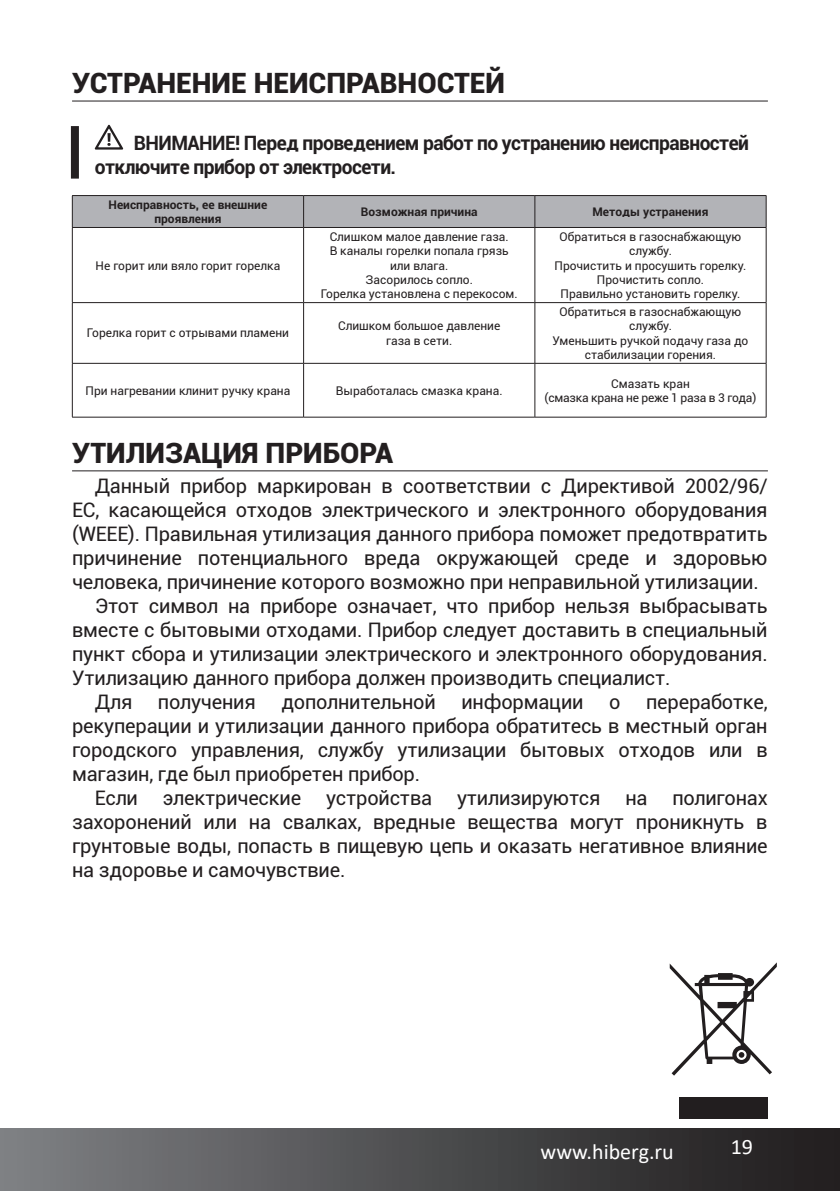
<style>
.page{position:relative;width:840px;height:1191px;background:#fff}
.page>*{position:absolute;margin:0;border:0;box-sizing:border-box;transform-origin:0 0}
.t1{font:900 28px "Roboto";color:#231f20}
.t2{font:22px "Calibri";color:#fff}
.t3{font:20px/24px "Roboto";letter-spacing:-.01em;color:#231f20;text-align:justify}
.t4{font:700 20px/24px "Roboto";letter-spacing:-.03em;color:#231f20;scale:.96 1}
.t5{font:12px/14.4px "Roboto";color:#231f20;text-align:center}
.t6{font:700 12px/14.4px "Roboto";color:#231f20;text-align:center}
.t7{font:12px/14.4px "Roboto";letter-spacing:-.02em;color:#231f20;text-align:center}
</style>
<div class="page">
<div style="left:0;top:1128px;width:839px;height:63px;background:linear-gradient(to right,#7e8184,#1e1b1c)"></div>
<hr style="left:72px;top:470px;width:695px;height:1px;background:#231f20">
<hr style="left:72px;top:100px;width:695px;height:1px;background:#231f20">
<div style="left:71px;top:126px;width:8px;height:53px;background:#231f20"></div>
<svg style="left:94px;top:125px;width:29px;height:25px"></svg>
<div style="left:73px;top:196px;width:692px;height:31px;background:#b2b3b7"></div>
<hr style="left:72px;top:195px;width:231px;height:1px;background:#231f20">
<hr style="left:72px;top:196px;width:1px;height:31px;background:#231f20">
<hr style="left:303px;top:195px;width:231px;height:1px;background:#231f20">
<hr style="left:303px;top:196px;width:1px;height:31px;background:#231f20">
<hr style="left:534px;top:195px;width:232px;height:1px;background:#231f20">
<hr style="left:534px;top:196px;width:1px;height:31px;background:#231f20">
<hr style="left:765px;top:196px;width:1px;height:31px;background:#231f20">
<hr style="left:72px;top:227px;width:231px;height:1px;background:#231f20">
<hr style="left:72px;top:228px;width:1px;height:74px;background:#231f20">
<hr style="left:303px;top:227px;width:231px;height:1px;background:#231f20">
<hr style="left:303px;top:228px;width:1px;height:74px;background:#231f20">
<hr style="left:534px;top:227px;width:232px;height:1px;background:#231f20">
<hr style="left:534px;top:228px;width:1px;height:74px;background:#231f20">
<hr style="left:765px;top:228px;width:1px;height:74px;background:#231f20">
<hr style="left:72px;top:302px;width:231px;height:1px;background:#231f20">
<hr style="left:72px;top:303px;width:1px;height:60px;background:#231f20">
<hr style="left:303px;top:302px;width:231px;height:1px;background:#231f20">
<hr style="left:303px;top:303px;width:1px;height:60px;background:#231f20">
<hr style="left:534px;top:302px;width:232px;height:1px;background:#231f20">
<hr style="left:534px;top:303px;width:1px;height:60px;background:#231f20">
<hr style="left:765px;top:303px;width:1px;height:60px;background:#231f20">
<hr style="left:72px;top:363px;width:231px;height:1px;background:#231f20">
<hr style="left:72px;top:363px;width:1px;height:54px;background:#231f20">
<hr style="left:303px;top:363px;width:231px;height:1px;background:#231f20">
<hr style="left:303px;top:363px;width:1px;height:54px;background:#231f20">
<hr style="left:534px;top:363px;width:232px;height:1px;background:#231f20">
<hr style="left:534px;top:363px;width:1px;height:54px;background:#231f20">
<hr style="left:765px;top:363px;width:1px;height:54px;background:#231f20">
<hr style="left:72px;top:417px;width:231px;height:1px;background:#231f20">
<hr style="left:303px;top:417px;width:231px;height:1px;background:#231f20">
<hr style="left:534px;top:417px;width:232px;height:1px;background:#231f20">
<div style="left:679px;top:1097px;width:88px;height:22px;background:#221e1f"></div>
<svg style="left:669px;top:963px;width:107px;height:112px"></svg>
<h1 class="t1" style="left:72px;top:63px;width:434px">УСТРАНЕНИЕ НЕИСПРАВНОСТЕЙ</h1>
<p class="t4" style="left:95px;top:130px;width:682px;text-indent:39px">ВНИМАНИЕ! Перед проведением работ по устранению неисправностей отключите прибор от электросети.</p>
<p class="t6" style="left:108px;top:197px;width:160px">Неисправность, ее внешние проявления</p>
<p class="t6" style="left:360px;top:204px;width:118px">Возможная причина</p>
<p class="t6" style="left:592px;top:204px;width:117px">Методы устранения</p>
<p class="t5" style="left:96px;top:258px;width:186px">Не горит или вяло горит горелка</p>
<p class="t5" style="left:320px;top:229px;width:198px">Cлишком малое давление газа.<br>В каналы горелки попала грязь или влага.<br>Засорилось сопло.<br>Горелка установлена с перекосом.</p>
<p class="t5" style="left:554px;top:229px;width:193px">Обратиться в газоснабжающую службу.<br>Прочистить и просушить горелку.<br>Прочистить сопло.<br>Правильно установить горелку.</p>
<p class="t5" style="left:87px;top:325px;width:204px">Горелка горит с отрывами пламени</p>
<p class="t5" style="left:338px;top:318px;width:163px">Слишком большое давление газа в сети.</p>
<p class="t5" style="left:552px;top:304px;width:197px">Обратиться в газоснабжающую службу.<br>Уменьшить ручкой подачу газа до стабилизации горения.</p>
<p class="t5" style="left:85px;top:383px;width:206px">При нагревании клинит ручку крана</p>
<p class="t5" style="left:335px;top:383px;width:168px">Выработалась смазка крана.</p>
<p class="t7" style="left:544px;top:376px;width:213px">Смазать кран<br>(смазка крана не реже 1 раза в 3 года)</p>
<h1 class="t1" style="left:72px;top:433px;width:322px">УТИЛИЗАЦИЯ ПРИБОРА</h1>
<p class="t3" style="left:95px;top:473px;width:674px">Данный прибор маркирован в соответствии с Директивой 2002/96/</p>
<p class="t3" style="left:72px;top:497px;width:696px">EC, касающейся отходов электрического и электронного оборудования</p>
<p class="t3" style="left:72px;top:521px;width:696px">(WEEE). Правильная утилизация данного прибора поможет предотвратить</p>
<p class="t3" style="left:72px;top:545px;width:696px">причинение потенциального вреда окружающей среде и здоровью</p>
<p class="t3" style="left:72px;top:569px;width:688px">человека, причинение которого возможно при неправильной утилизации.</p>
<p class="t3" style="left:95px;top:593px;width:674px">Этот символ на приборе означает, что прибор нельзя выбрасывать</p>
<p class="t3" style="left:72px;top:617px;width:696px">вместе с бытовыми отходами. Прибор следует доставить в специальный</p>
<p class="t3" style="left:72px;top:641px;width:696px">пункт сбора и утилизации электрического и электронного оборудования.</p>
<p class="t3" style="left:72px;top:665px;width:599px">Утилизацию данного прибора должен производить специалист.</p>
<p class="t3" style="left:95px;top:689px;width:39px">Для</p>
<p class="t3" style="left:158px;top:689px;width:99px">получения</p>
<p class="t3" style="left:281px;top:689px;width:156px">дополнительной</p>
<p class="t3" style="left:461px;top:689px;width:124px">информации</p>
<p class="t3" style="left:608px;top:689px;width:13px">о</p>
<p class="t3" style="left:72px;top:689px;width:696px;text-indent:573px">переработке, рекуперации и утилизации данного прибора обратитесь в местный орган городского управления, службу утилизации бытовых отходов или в магазин, где был приобретен прибор.</p>
<p class="t3" style="left:72px;top:785px;width:696px;text-indent:23px">Если электрические устройства утилизируются на полигонах захоронений или на свалках, вредные вещества могут проникнуть в грунтовые воды, попасть в пищевую цепь и оказать негативное влияние на здоровье и самочувствие.</p>
<p class="t2" style="left:540px;top:1136px;width:135px">www.hiberg.ru</p>
<p class="t2" style="left:730px;top:1131px;width:24px">19</p>
</div>
